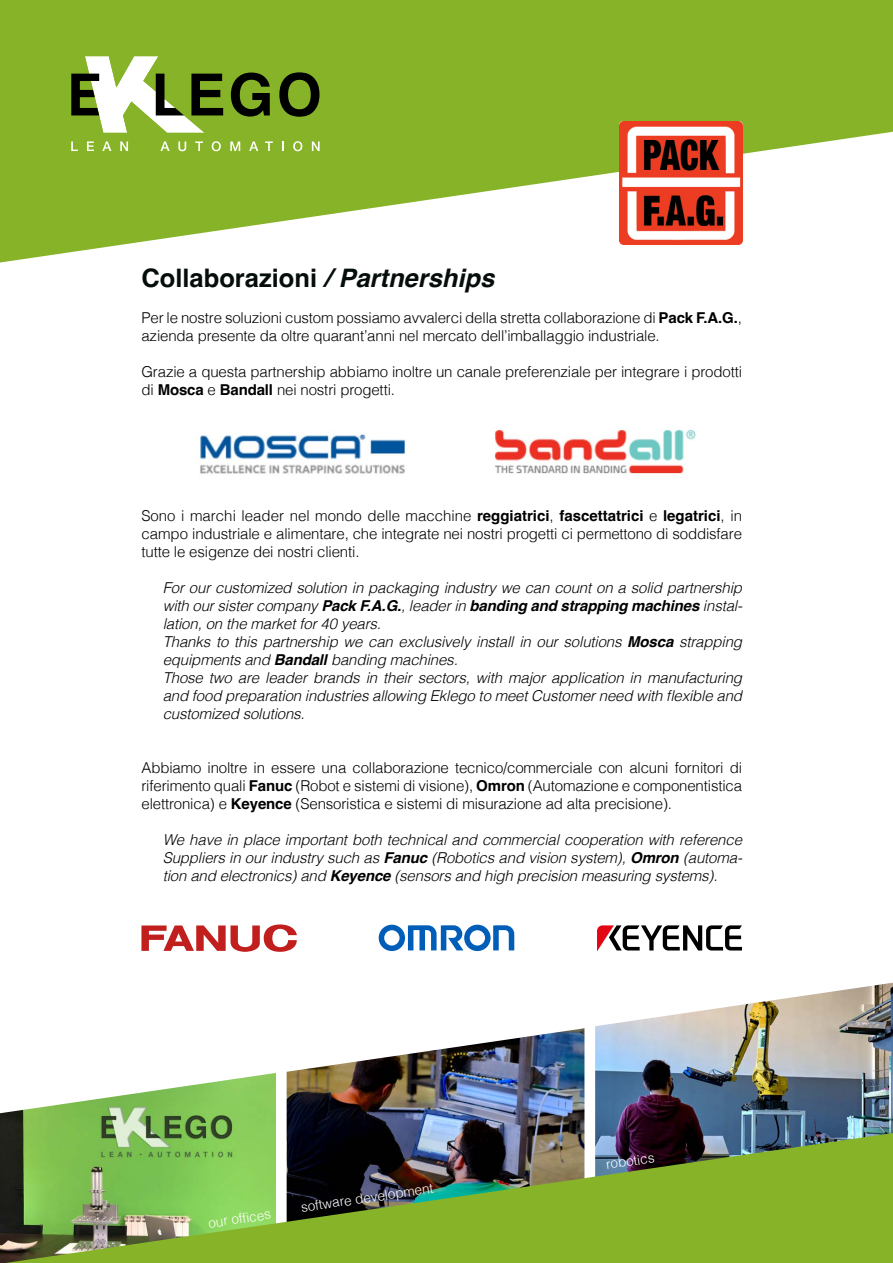
<style>
.page{position:relative;width:893px;height:1263px;background:#fff}
.page>*{position:absolute;margin:0;border:0;box-sizing:border-box;transform-origin:0 0}
.t1{font:700 25.5px "Helvetica";color:#060e0a}
.t2{font:300 15px/18px "Helvetica";letter-spacing:-.01em;color:#000}
.t3{font:italic 300 15px/18px "Helvetica";letter-spacing:-.01em;color:#000}
.t4{font:300 13.5px "Helvetica";color:#fff}
.s1{font-style:italic}
.s2{font-weight:700}
</style>
<div class="page">
<img style="left:287px;top:1028px;width:297px;height:105px">
<img style="left:595px;top:983px;width:298px;height:150px">
<img style="left:0;top:1073px;width:276px;height:190px">
<svg style="left:0;top:0;width:893px;height:262px;fill:#87b329"></svg>
<svg style="left:54px;top:56px;width:283px;height:77px"></svg>
<svg style="left:71px;top:141px;width:7px;height:10px"></svg>
<svg style="left:87px;top:141px;width:7px;height:10px"></svg>
<svg style="left:102px;top:141px;width:9px;height:10px"></svg>
<svg style="left:120px;top:141px;width:8px;height:10px"></svg>
<svg style="left:160px;top:141px;width:10px;height:10px"></svg>
<svg style="left:178px;top:141px;width:8px;height:10px"></svg>
<svg style="left:195px;top:141px;width:8px;height:10px"></svg>
<svg style="left:212px;top:141px;width:9px;height:10px"></svg>
<svg style="left:230px;top:141px;width:10px;height:10px"></svg>
<svg style="left:249px;top:141px;width:9px;height:10px"></svg>
<svg style="left:265px;top:141px;width:8px;height:10px"></svg>
<svg style="left:282px;top:141px;width:2px;height:10px"></svg>
<svg style="left:293px;top:141px;width:9px;height:10px"></svg>
<svg style="left:312px;top:141px;width:8px;height:10px"></svg>
<img style="left:5px;top:1133px;width:888px;height:130px">
<img style="left:620px;top:121px;width:123px;height:123px">
<img style="left:200px;top:433px;width:206px;height:41px">
<img style="left:494px;top:427px;width:202px;height:47px">
<svg style="left:379px;top:925px;width:135px;height:26px"></svg>
<svg style="left:141px;top:924px;width:156px;height:28px"></svg>
<svg style="left:597px;top:925px;width:145px;height:26px"></svg>
<h1 class="t1" style="left:141px;top:262px;width:354px">Collaborazioni <span class="s1">/ Partnerships</span></h1>
<p class="t2" style="left:141px;top:307px;width:602px">Per le nostre soluzioni custom possiamo avvalerci della stretta collaborazione di <span class="s2">Pack F.A.G.</span>, azienda presente da oltre quarant’anni nel mercato dell’imballaggio industriale.</p>
<p class="t2" style="left:141px;top:361px;width:602px">Grazie a questa partnership abbiamo inoltre un canale preferenziale per integrare i prodotti di <span class="s2">Mosca</span> e <span class="s2">Bandall</span> nei nostri progetti.</p>
<p class="t2" style="left:141px;top:505px;width:602px;text-align:justify">Sono i marchi leader nel mondo delle macchine <span class="s2">reggiatrici</span>, <span class="s2">fascettatrici</span> e <span class="s2">legatrici</span>, in campo industriale e alimentare, che integrate nei nostri progetti ci permettono di soddisfare tutte le esigenze dei nostri clienti.</p>
<p class="t3" style="left:163px;top:578px;width:581px">For our customized solution in packaging industry we can count on a solid partnership with our sister company <span class="s2">Pack F.A.G.</span>, leader in <span class="s2">banding and strapping machines</span> instal&shy;lation, on the market for 40 years.<br>Thanks to this partnership we can exclusively install in our solutions <span class="s2">Mosca</span> strapping equipments and <span class="s2">Bandall</span> banding machines.<br>Those two are leader brands in their sectors, with major application in manufacturing and food preparation industries allowing Eklego to meet Customer need with flexible and customized solutions.</p>
<p class="t2" style="left:141px;top:757px;width:602px;text-align:justify">Abbiamo inoltre in essere una collaborazione tecnico/commerciale con alcuni fornitori di riferimento quali <span class="s2">Fanuc</span> (Robot e sistemi di visione), <span class="s2">Omron</span> (Automazione e componentistica elettronica) e <span class="s2">Keyence</span> (Sensoristica e sistemi di misurazione ad alta precisione).</p>
<p class="t3" style="left:163px;top:830px;width:581px;text-align:justify">We have in place important both technical and commercial cooperation with reference Suppliers in our industry such as <span class="s2">Fanuc</span> (Robotics and vision system), <span class="s2">Omron</span> (automa&shy;tion and electronics) and <span class="s2">Keyence</span> (sensors and high precision measuring systems).</p>
<p class="t4" style="left:207px;top:1212px;width:65px;rotate:-9deg">our offi ces</p>
<p class="t4" style="left:299px;top:1196px;width:135px;rotate:-9deg">software development</p>
<p class="t4" style="left:604px;top:1153px;width:50px;rotate:-8deg">robotics</p>
</div>
